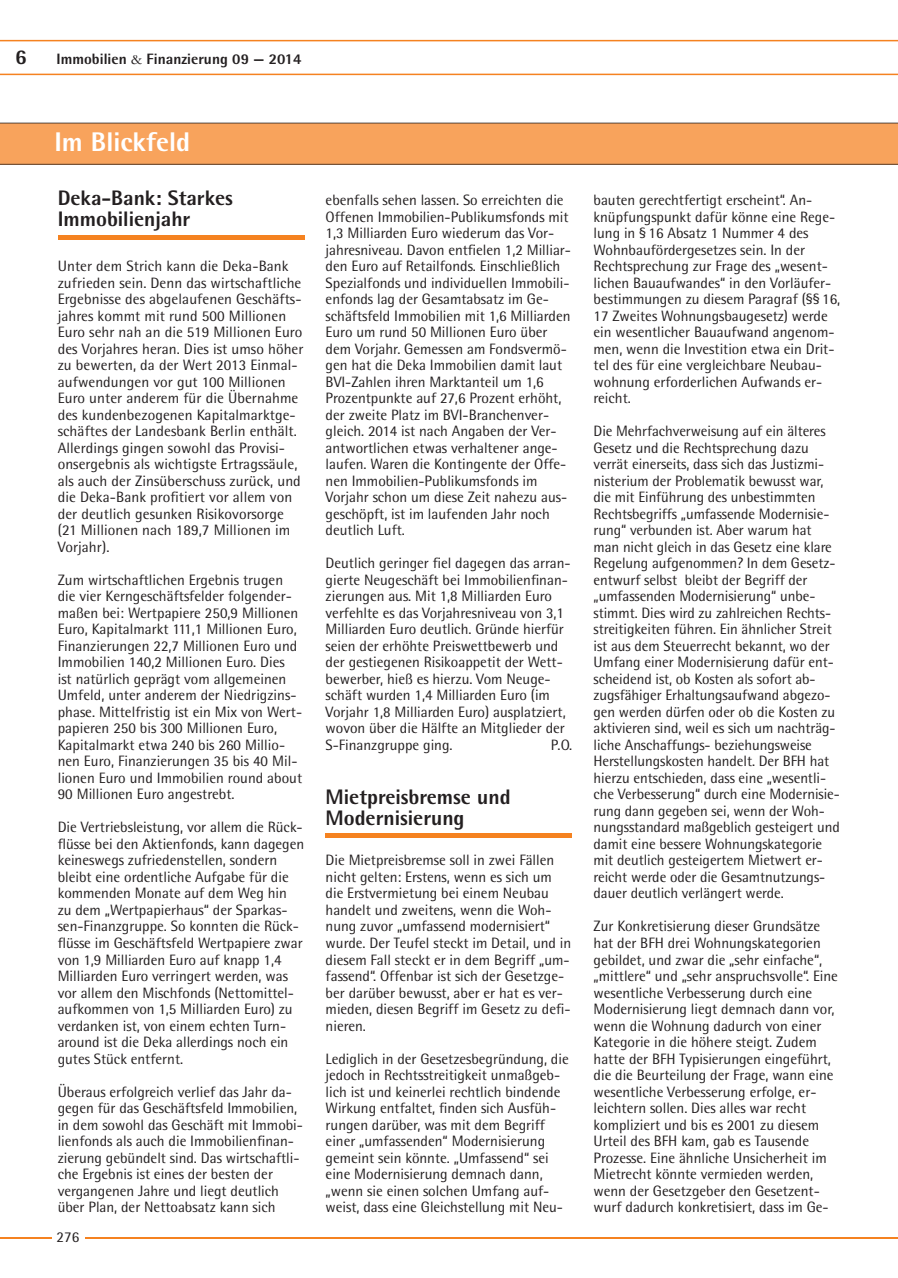
<style>
.page{position:relative;width:898px;height:1278px;background:#fff}
.page>*{position:absolute;margin:0;border:0;box-sizing:border-box;transform-origin:0 0}
.t1{font:800 27px "Rotis Semi Sans";color:#fff}
.t2{font:800 21px/21px "Rotis Semi Sans";color:#231f20}
.t3{font:15px/16.5px "Rotis Semi Sans";color:#231f20}
.t4{font:800 15px "Rotis Semi Sans";color:#231f20}
.s1{font-family:"Garamond";font-weight:400}
</style>
<div class="page">
<svg style="left:0;top:40px;width:898px;height:35px"></svg>
<svg style="left:0;top:123px;width:898px;height:42px;background:#f19f5a"></svg>
<hr style="left:0;top:1237px;width:898px;height:1px;background:#f58220">
<div style="left:52px;top:1221px;width:32px;height:31px;background:#fff"></div>
<hr style="left:58px;top:235px;width:246px;height:4px;background:#f58220">
<div style="left:326px;top:833px;width:246px;height:5px;background:#f58220"></div>
<h2 class="t2" style="left:15px;top:46px;width:13px">6</h2>
<p class="t4" style="left:57px;top:50px;width:246px">Immobilien <span class="s1">&amp;</span> Finanzierung 09 — 2014</p>
<h1 class="t1" style="left:54px;top:124px;width:137px">Im Blickfeld</h1>
<h2 class="t2" style="left:58px;top:187px;width:177px">Deka-Bank: Starkes<br>Immobilienjahr</h2>
<p class="t3" style="left:58px;top:258px;width:247px">Unter dem Strich kann die Deka-Bank zufrieden sein. Denn das wirtschaftliche Ergebnisse des abgelaufenen Geschäfts&shy;jahres kommt mit rund 500 Millionen Euro sehr nah an die 519 Millionen Euro des Vorjahres heran. Dies ist umso höher zu bewerten, da der Wert 2013 Einmal&shy;aufwendungen vor gut 100 Millionen Euro unter anderem für die Übernahme des kundenbezogenen Kapitalmarktge&shy;schäftes der Landesbank Berlin enthält.<br>Allerdings gingen sowohl das Provisi&shy;onsergebnis als wichtigste Ertragssäule, als auch der Zinsüberschuss zurück, und die Deka-Bank profitiert vor allem von der deutlich gesunken Risikovorsorge (21 Millionen nach 189,7 Millionen im Vorjahr).</p>
<p class="t3" style="left:58px;top:571px;width:246px">Zum wirtschaftlichen Ergebnis trugen die vier Kerngeschäftsfelder folgender&shy;maßen bei: Wertpapiere 250,9 Millionen Euro, Kapitalmarkt 111,1 Millionen Euro, Finanzierungen 22,7 Millionen Euro und Immobilien 140,2 Millionen Euro. Dies ist natürlich geprägt vom allgemeinen Umfeld, unter anderem der Niedrigzins&shy;phase. Mittelfristig ist ein Mix von Wert&shy;papieren 250 bis 300 Millionen Euro, Kapitalmarkt etwa 240 bis 260 Millio&shy;nen Euro, Finanzierungen 35 bis 40 Mil&shy;lionen Euro und Immobilien round about 90 Millionen Euro angestrebt.</p>
<p class="t3" style="left:58px;top:819px;width:248px">Die Vertriebsleistung, vor allem die Rück&shy;flüsse bei den Aktienfonds, kann dagegen keineswegs zufriedenstellen, sondern bleibt eine ordentliche Aufgabe für die kommenden Monate auf dem Weg hin zu dem „Wertpapierhaus“ der Sparkas&shy;sen-Finanzgruppe. So konnten die Rück&shy;flüsse im Geschäftsfeld Wertpapiere zwar von 1,9 Milliarden Euro auf knapp 1,4<br>Milliarden Euro verringert werden, was vor allem den Mischfonds (Nettomittel&shy;aufkommen von 1,5 Milliarden Euro) zu verdanken ist, von einem echten Turn&shy;around ist die Deka allerdings noch ein gutes Stück entfernt.</p>
<p class="t3" style="left:58px;top:1083px;width:247px">Überaus erfolgreich verlief das Jahr da&shy;gegen für das Geschäftsfeld Immobilien, in dem sowohl das Geschäft mit Immobi&shy;lienfonds als auch die Immobilienfinan&shy;zierung gebündelt sind. Das wirtschaftli&shy;che Ergebnis ist eines der besten der vergangenen Jahre und liegt deutlich über Plan, der Nettoabsatz kann sich</p>
<p class="t3" style="left:57px;top:1228px;width:24px">276</p>
<p class="t3" style="left:326px;top:192px;width:247px">ebenfalls sehen lassen. So erreichten die Offenen Immobilien-Publikumsfonds mit 1,3 Milliarden Euro wiederum das Vor&shy;jahresniveau. Davon entfielen 1,2 Milliar&shy;den Euro auf Retailfonds. Einschließlich Spezialfonds und individuellen Immobili&shy;enfonds lag der Gesamtabsatz im Ge&shy;schäftsfeld Immobilien mit 1,6 Milliarden Euro um rund 50 Millionen Euro über dem Vorjahr. Gemessen am Fondsvermö&shy;gen hat die Deka Immobilien damit laut BVI-Zahlen ihren Marktanteil um 1,6<br>Prozentpunkte auf 27,6 Prozent erhöht, der zweite Platz im BVI-Branchenver&shy;gleich. 2014 ist nach Angaben der Ver&shy;antwortlichen etwas verhaltener ange&shy;laufen. Waren die Kontingente der Offe&shy;nen Immobilien-Publikumsfonds im Vorjahr schon um diese Zeit nahezu aus&shy;geschöpft, ist im laufenden Jahr noch deutlich Luft.</p>
<p class="t3" style="left:326px;top:555px;width:246px">Deutlich geringer fiel dagegen das arran&shy;gierte Neugeschäft bei Immobilienfinan&shy;zierungen aus. Mit 1,8 Milliarden Euro verfehlte es das Vorjahresniveau von 3,1<br>Milliarden Euro deutlich. Gründe hierfür seien der erhöhte Preiswettbewerb und der gestiegenen Risikoappetit der Wett&shy;bewerber, hieß es hierzu. Vom Neuge&shy;schäft wurden 1,4 Milliarden Euro (im Vorjahr 1,8 Milliarden Euro) ausplatziert, wovon über die Hälfte an Mitglieder der S-Finanzgruppe ging.</p>
<p class="t3" style="left:551px;top:736px;width:23px">P.O.</p>
<h2 class="t2" style="left:326px;top:786px;width:186px">Mietpreisbremse und<br>Modernisierung</h2>
<p class="t3" style="left:326px;top:852px;width:247px">Die Mietpreisbremse soll in zwei Fällen nicht gelten: Erstens, wenn es sich um die Erstvermietung bei einem Neubau handelt und zweitens, wenn die Woh&shy;nung zuvor „umfassend modernisiert“ wurde. Der Teufel steckt im Detail, und in diesem Fall steckt er in dem Begriff „um&shy;fassend“. Offenbar ist sich der Gesetzge&shy;ber darüber bewusst, aber er hat es ver&shy;mieden, diesen Begriff im Gesetz zu defi&shy;nieren.</p>
<p class="t3" style="left:326px;top:1050px;width:245px">Lediglich in der Gesetzesbegründung, die jedoch in Rechtsstreitigkeit unmaßgeb&shy;lich ist und keinerlei rechtlich bindende Wirkung entfaltet, finden sich Ausfüh&shy;rungen darüber, was mit dem Begriff einer „umfassenden“ Modernisierung gemeint sein könnte. „Umfassend“ sei eine Modernisierung demnach dann, „wenn sie einen solchen Umfang auf&shy;weist, dass eine Gleichstellung mit Neu-</p>
<p class="t3" style="left:593px;top:192px;width:248px">bauten gerechtfertigt erscheint“. An&shy;knüpfungspunkt dafür könne eine Rege&shy;lung in § 16 Absatz 1 Nummer 4 des Wohnbaufördergesetzes sein. In der Rechtsprechung zur Frage des „wesent&shy;lichen Bauaufwandes“ in den Vorläufer&shy;bestimmungen zu diesem Paragraf (§§ 16, 17 Zweites Wohnungsbaugesetz) werde ein wesentlicher Bauaufwand angenom&shy;men, wenn die Investition etwa ein Drit&shy;tel des für eine vergleichbare Neubau&shy;wohnung erforderlichen Aufwands er&shy;reicht.</p>
<p class="t3" style="left:593px;top:423px;width:248px">Die Mehrfachverweisung auf ein älteres Gesetz und die Rechtsprechung dazu verrät einerseits, dass sich das Justizmi&shy;nisterium der Problematik bewusst war, die mit Einführung des unbestimmten Rechtsbegriffs „umfassende Modernisie&shy;rung“ verbunden ist. Aber warum hat man nicht gleich in das Gesetz eine klare Regelung aufgenommen? In dem Gesetz&shy;entwurf selbst bleibt der Begriff der „umfassenden Modernisierung“ unbe&shy;stimmt. Dies wird zu zahlreichen Rechts&shy;streitigkeiten führen. Ein ähnlicher Streit ist aus dem Steuerrecht bekannt, wo der Umfang einer Modernisierung dafür ent&shy;scheidend ist, ob Kosten als sofort ab&shy;zugsfähiger Erhaltungsaufwand abgezo&shy;gen werden dürfen oder ob die Kosten zu aktivieren sind, weil es sich um nachträg&shy;liche Anschaffungs- beziehungsweise Herstellungskosten handelt. Der BFH hat hierzu entschieden, dass eine „wesentli&shy;che Verbesserung“ durch eine Modernisie&shy;rung dann gegeben sei, wenn der Woh&shy;nungsstandard maßgeblich gesteigert und damit eine bessere Wohnungskategorie mit deutlich gesteigertem Mietwert er&shy;reicht werde oder die Gesamtnutzungs&shy;dauer deutlich verlängert werde.</p>
<p class="t3" style="left:593px;top:918px;width:246px">Zur Konkretisierung dieser Grundsätze hat der BFH drei Wohnungskategorien gebildet, und zwar die „sehr einfache“, „mittlere“ und „sehr anspruchsvolle“. Eine wesentliche Verbesserung durch eine Modernisierung liegt demnach dann vor, wenn die Wohnung dadurch von einer Kategorie in die höhere steigt. Zudem hatte der BFH Typisierungen eingeführt, die die Beurteilung der Frage, wann eine wesentliche Verbesserung erfolge, er&shy;leichtern sollen. Dies alles war recht kompliziert und bis es 2001 zu diesem Urteil des BFH kam, gab es Tausende Prozesse. Eine ähnliche Unsicherheit im Mietrecht könnte vermieden werden, wenn der Gesetzgeber den Gesetzent&shy;wurf dadurch konkretisiert, dass im Ge-</p>
</div>
